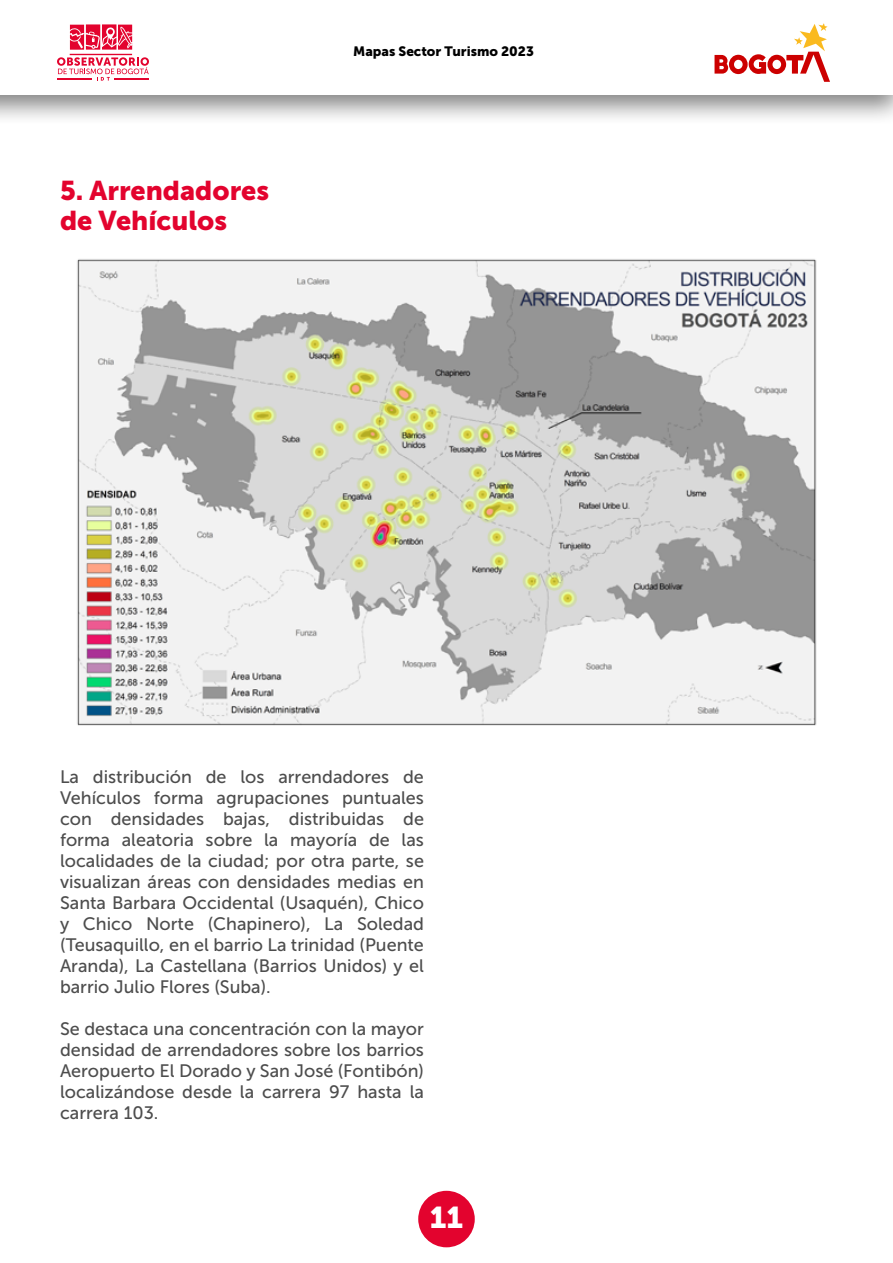
<style>
.page{position:relative;width:893px;height:1263px;background:#fff}
.page>*{position:absolute;margin:0;border:0;box-sizing:border-box;transform-origin:0 0}
.t1{font:30px "Museo Sans 900";color:#fff}
.t2{font:27px/30px "Museo Sans 900";color:#e3032e}
.t3{font:18px/21px "Museo Sans 500";color:#4d4d4d;text-align:justify}
.t4{font:13.5px "Museo Sans 900";color:#000}
</style>
<div class="page">
<div style="left:418px;top:1191px;width:57px;height:56px;background:#e3032e;border-radius:50%"></div>
<div style="left:0;top:0;width:893px;height:126px;background:#000;opacity:.49"></div>
<div style="left:0;top:0;width:893px;height:95px;background:#fff"></div>
<svg style="left:714px;top:23px;width:116px;height:59px"></svg>
<svg style="left:57px;top:24px;width:92px;height:57px"></svg>
<img style="left:77px;top:259px;width:740px;height:467px">
<h2 class="t2" style="left:60px;top:176px;width:211px">5. Arrendadores de Vehículos</h2>
<p class="t4" style="left:353px;top:43px;width:182px">Mapas Sector Turismo 2023</p>
<p class="t3" style="left:60px;top:766px;width:365px">La distribución de los arrendadores de Vehículos forma agrupaciones puntuales con densidades bajas, distribuidas de forma aleatoria sobre la mayoría de las localidades de la ciudad; por otra parte, se visualizan áreas con densidades medias en Santa Barbara Occidental (Usaquén), Chico y Chico Norte (Chapinero), La Soledad (Teusaquillo, en el barrio La trinidad (Puente Aranda), La Castellana (Barrios Unidos) y el barrio Julio Flores (Suba).</p>
<p class="t3" style="left:60px;top:1018px;width:365px">Se destaca una concentración con la mayor densidad de arrendadores sobre los barrios Aeropuerto El Dorado y San José (Fontibón) localizándose desde la carrera 97 hasta la carrera 103.</p>
<h1 class="t1" style="left:430px;top:1201px;width:35px">11</h1>
</div>
